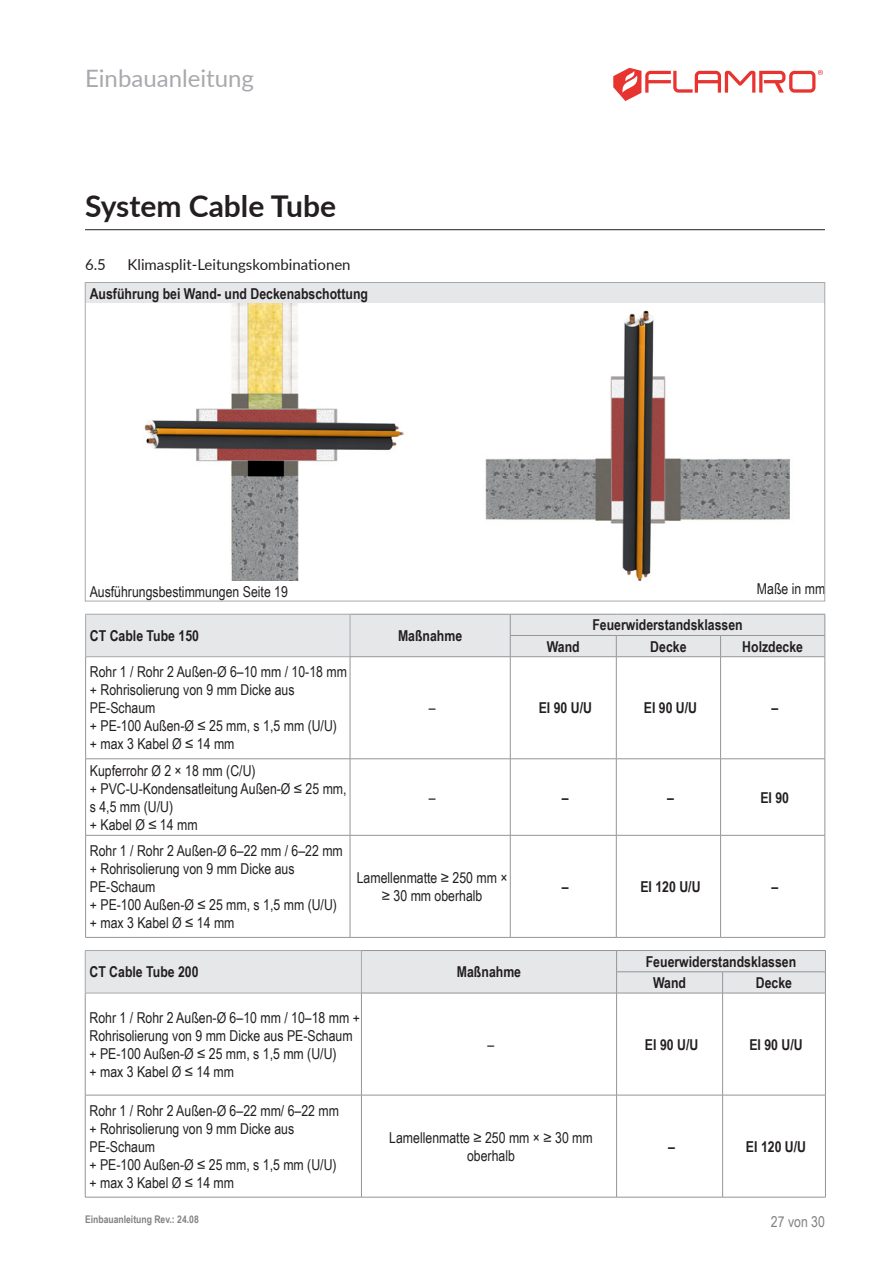
<style>
.page{position:relative;width:893px;height:1263px;background:#fff}
.page>*{position:absolute;margin:0;border:0;box-sizing:border-box;transform-origin:0 0}
.t1{font:700 30px "Lato";color:#231f20}
.t2{font:24px "Lato";color:#a8a9ad}
.p___Tabellentext_links{font:15px/18px "Arial Narrow";color:#231f20}
.p___Tabelle_Kopf_mitte{font:700 15px "Arial Narrow";color:#231f20}
.p___Tabellentext_mittig{font:15px/18px "Arial Narrow";color:#231f20;text-align:center}
.p___Zwischenüberschrift_grauer_Balken{font:700 15px "Arial Narrow";color:#231f20}
.t3{font:15px "Lato";color:#231f20}
.p___Fließtext{font:15px "Arial Narrow";color:#231f20}
.p___Tabelle_Kopf_links{font:700 15px "Arial Narrow";color:#231f20}
.p___Fließtext_rechtsbündig{font:15px "Arial Narrow";color:#231f20}
.t4{font:15px "Arial Narrow";color:#808285}
.t5{font:700 10.5px "Arial Narrow";color:#808285}
</style>
<div class="page">
<hr style="left:85px;top:229px;width:740px;height:1px;background:#231f20">
<div style="left:85px;top:283px;width:740px;height:21px;background:#e6e7e9"></div>
<img style="left:144px;top:304px;width:646px;height:276px">
<div style="left:86px;top:614px;width:264px;height:43px;background:#e6e7e9"></div>
<hr style="left:85px;top:614px;width:265px;height:1px;background:#a8a9ad">
<svg style="left:85px;top:614px;width:1px;height:42px"></svg>
<hr style="left:85px;top:656px;width:265px;height:1px;background:#a8a9ad">
<hr style="left:350px;top:657px;width:1px;height:102px;background:#939598">
<hr style="left:616px;top:657px;width:1px;height:102px;background:#939598">
<hr style="left:720px;top:657px;width:1px;height:102px;background:#939598">
<hr style="left:825px;top:657px;width:1px;height:102px;background:#939598">
<hr style="left:350px;top:759px;width:1px;height:76px;background:#939598">
<hr style="left:616px;top:759px;width:1px;height:76px;background:#939598">
<hr style="left:720px;top:759px;width:1px;height:76px;background:#939598">
<hr style="left:825px;top:759px;width:1px;height:76px;background:#939598">
<hr style="left:350px;top:835px;width:1px;height:102px;background:#939598">
<hr style="left:616px;top:835px;width:1px;height:102px;background:#939598">
<hr style="left:720px;top:835px;width:1px;height:102px;background:#939598">
<hr style="left:825px;top:835px;width:1px;height:102px;background:#939598">
<hr style="left:85px;top:937px;width:265px;height:1px;background:#939598">
<hr style="left:616px;top:937px;width:105px;height:1px;background:#939598">
<hr style="left:721px;top:937px;width:104px;height:1px;background:#939598">
<div style="left:350px;top:614px;width:476px;height:43px;background:#e6e7e9"></div>
<hr style="left:85px;top:657px;width:1px;height:102px;background:#939598">
<hr style="left:85px;top:759px;width:1px;height:76px;background:#939598">
<hr style="left:85px;top:835px;width:1px;height:102px;background:#939598">
<hr style="left:510px;top:657px;width:1px;height:102px;background:#939598">
<hr style="left:510px;top:759px;width:1px;height:76px;background:#939598">
<hr style="left:510px;top:835px;width:1px;height:102px;background:#939598">
<hr style="left:350px;top:937px;width:160px;height:1px;background:#939598">
<hr style="left:510px;top:937px;width:106px;height:1px;background:#939598">
<hr style="left:350px;top:656px;width:160px;height:1px;background:#939598">
<hr style="left:510px;top:656px;width:106px;height:1px;background:#939598">
<hr style="left:616px;top:656px;width:105px;height:1px;background:#939598">
<hr style="left:721px;top:656px;width:104px;height:1px;background:#939598">
<hr style="left:85px;top:758px;width:265px;height:1px;background:#939598">
<hr style="left:350px;top:758px;width:160px;height:1px;background:#939598">
<hr style="left:510px;top:758px;width:106px;height:1px;background:#939598">
<hr style="left:616px;top:758px;width:105px;height:1px;background:#939598">
<hr style="left:721px;top:758px;width:104px;height:1px;background:#939598">
<hr style="left:85px;top:835px;width:265px;height:1px;background:#939598">
<hr style="left:350px;top:835px;width:160px;height:1px;background:#939598">
<hr style="left:510px;top:835px;width:106px;height:1px;background:#939598">
<hr style="left:616px;top:835px;width:105px;height:1px;background:#939598">
<hr style="left:721px;top:835px;width:104px;height:1px;background:#939598">
<hr style="left:350px;top:614px;width:160px;height:1px;background:#939598">
<div style="left:85px;top:950px;width:276px;height:43px;background:#e6e7e9"></div>
<hr style="left:85px;top:950px;width:277px;height:1px;background:#a8a9ad">
<svg style="left:85px;top:951px;width:1px;height:42px"></svg>
<hr style="left:85px;top:993px;width:276px;height:1px;background:#a8a9ad">
<hr style="left:361px;top:993px;width:1px;height:102px;background:#939598">
<hr style="left:722px;top:993px;width:1px;height:102px;background:#939598">
<hr style="left:825px;top:993px;width:1px;height:102px;background:#939598">
<hr style="left:361px;top:1095px;width:1px;height:102px;background:#939598">
<hr style="left:722px;top:1095px;width:1px;height:102px;background:#939598">
<hr style="left:825px;top:1095px;width:1px;height:102px;background:#939598">
<hr style="left:85px;top:1197px;width:276px;height:1px;background:#939598">
<hr style="left:723px;top:1197px;width:103px;height:1px;background:#939598">
<div style="left:361px;top:950px;width:465px;height:43px;background:#e6e7e9"></div>
<hr style="left:85px;top:993px;width:1px;height:102px;background:#939598">
<hr style="left:85px;top:1095px;width:1px;height:102px;background:#939598">
<hr style="left:616px;top:993px;width:1px;height:102px;background:#939598">
<hr style="left:616px;top:1095px;width:1px;height:102px;background:#939598">
<hr style="left:361px;top:1197px;width:256px;height:1px;background:#939598">
<hr style="left:617px;top:1197px;width:106px;height:1px;background:#939598">
<hr style="left:361px;top:993px;width:256px;height:1px;background:#939598">
<hr style="left:617px;top:993px;width:106px;height:1px;background:#939598">
<hr style="left:723px;top:993px;width:103px;height:1px;background:#939598">
<hr style="left:85px;top:1095px;width:276px;height:1px;background:#939598">
<hr style="left:361px;top:1095px;width:256px;height:1px;background:#939598">
<hr style="left:617px;top:1095px;width:106px;height:1px;background:#939598">
<hr style="left:723px;top:1095px;width:103px;height:1px;background:#939598">
<hr style="left:362px;top:950px;width:255px;height:1px;background:#939598">
<svg style="left:613px;top:68px;width:210px;height:33px"></svg>
<h2 class="t2" style="left:85px;top:61px;width:170px">Einbauanleitung</h2>
<h1 class="t1" style="left:85px;top:184px;width:252px">System Cable Tube</h1>
<p class="t3" style="left:85px;top:253px;width:22px">6.5</p>
<p class="t3" style="left:128px;top:253px;width:225px">Klimasplit-Leitungskombinationen</p>
<p class="p___Zwischenüberschrift_grauer_Balken" style="left:90px;top:282px;width:280px">Ausführung bei Wand- und Deckenabschottung</p>
<p class="p___Fließtext" style="left:90px;top:581px;width:200px">Ausführungsbestimmungen Seite 19</p>
<p class="p___Fließtext_rechtsbündig" style="left:757px;top:578px;width:70px">Maße in mm</p>
<p class="p___Tabelle_Kopf_links" style="left:90px;top:624px;width:111px">CT Cable Tube 150</p>
<p class="p___Tabelle_Kopf_mitte" style="left:398px;top:624px;width:66px">Maßnahme</p>
<p class="p___Tabelle_Kopf_mitte" style="left:592px;top:614px;width:152px">Feuerwiderstandsklassen</p>
<p class="p___Tabelle_Kopf_mitte" style="left:547px;top:635px;width:35px">Wand</p>
<p class="p___Tabelle_Kopf_mitte" style="left:650px;top:635px;width:38px">Decke</p>
<p class="p___Tabelle_Kopf_mitte" style="left:742px;top:635px;width:62px">Holzdecke</p>
<p class="p___Tabellentext_links" style="left:90px;top:662px;width:259px">Rohr 1 / Rohr 2 Außen-Ø 6–10 mm / 10-18 mm + Rohrisolierung von 9 mm Dicke aus<br>PE-Schaum<br>+ PE-100 Außen-Ø ≤ 25 mm, s 1,5 mm (U/U) + max 3 Kabel Ø ≤ 14 mm</p>
<p class="p___Tabellentext_links" style="left:90px;top:761px;width:258px">Kupferrohr Ø 2 × 18 mm (C/U)<br>+ PVC-U-Kondensatleitung Außen-Ø ≤ 25 mm, s 4,5 mm (U/U)<br>+ Kabel Ø ≤ 14 mm</p>
<p class="p___Tabellentext_links" style="left:90px;top:841px;width:254px">Rohr 1 / Rohr 2 Außen-Ø 6–22 mm / 6–22 mm + Rohrisolierung von 9 mm Dicke aus<br>PE-Schaum<br>+ PE-100 Außen-Ø ≤ 25 mm, s 1,5 mm (U/U) + max 3 Kabel Ø ≤ 14 mm</p>
<p class="p___Tabellentext_mittig" style="left:429px;top:698px;width:8px">–</p>
<p class="p___Tabelle_Kopf_mitte" style="left:539px;top:696px;width:55px">EI 90 U/U</p>
<p class="p___Tabelle_Kopf_mitte" style="left:644px;top:696px;width:55px">EI 90 U/U</p>
<p class="p___Tabelle_Kopf_mitte" style="left:771px;top:696px;width:8px">–</p>
<p class="p___Tabellentext_mittig" style="left:429px;top:788px;width:8px">–</p>
<p class="p___Tabelle_Kopf_mitte" style="left:562px;top:786px;width:8px">–</p>
<p class="p___Tabelle_Kopf_mitte" style="left:667px;top:786px;width:8px">–</p>
<p class="p___Tabelle_Kopf_mitte" style="left:760px;top:786px;width:30px">EI 90</p>
<p class="p___Tabellentext_mittig" style="left:357px;top:868px;width:152px">Lamellenmatte ≥ 250 mm × ≥ 30 mm oberhalb</p>
<p class="p___Tabelle_Kopf_mitte" style="left:562px;top:875px;width:8px">–</p>
<p class="p___Tabelle_Kopf_mitte" style="left:640px;top:875px;width:62px">EI 120 U/U</p>
<p class="p___Tabelle_Kopf_mitte" style="left:771px;top:875px;width:8px">–</p>
<p class="p___Tabelle_Kopf_links" style="left:89px;top:960px;width:111px">CT Cable Tube 200</p>
<p class="p___Tabelle_Kopf_mitte" style="left:457px;top:960px;width:66px">Maßnahme</p>
<p class="p___Tabelle_Kopf_mitte" style="left:646px;top:950px;width:152px">Feuerwiderstandsklassen</p>
<p class="p___Tabelle_Kopf_mitte" style="left:653px;top:971px;width:35px">Wand</p>
<p class="p___Tabelle_Kopf_mitte" style="left:756px;top:971px;width:38px">Decke</p>
<p class="p___Tabellentext_links" style="left:89px;top:1008px;width:272px">Rohr 1 / Rohr 2 Außen-Ø 6–10 mm / 10–18 mm + Rohrisolierung von 9 mm Dicke aus PE-Schaum + PE-100 Außen-Ø ≤ 25 mm, s 1,5 mm (U/U)<br>+ max 3 Kabel Ø ≤ 14 mm</p>
<p class="p___Tabellentext_links" style="left:89px;top:1101px;width:251px">Rohr 1 / Rohr 2 Außen-Ø 6–22 mm/ 6–22 mm + Rohrisolierung von 9 mm Dicke aus<br>PE-Schaum<br>+ PE-100 Außen-Ø ≤ 25 mm, s 1,5 mm (U/U) + max 3 Kabel Ø ≤ 14 mm</p>
<p class="p___Tabellentext_mittig" style="left:488px;top:1035px;width:8px">–</p>
<p class="p___Tabelle_Kopf_mitte" style="left:645px;top:1033px;width:55px">EI 90 U/U</p>
<p class="p___Tabelle_Kopf_mitte" style="left:749px;top:1033px;width:55px">EI 90 U/U</p>
<p class="p___Tabellentext_mittig" style="left:389px;top:1128px;width:205px">Lamellenmatte ≥ 250 mm × ≥ 30 mm oberhalb</p>
<p class="p___Tabelle_Kopf_mitte" style="left:668px;top:1135px;width:8px">–</p>
<p class="p___Tabelle_Kopf_mitte" style="left:746px;top:1135px;width:62px">EI 120 U/U</p>
<p class="t5" style="left:85px;top:1212px;width:115px">Einbauanleitung Rev.: 24.08</p>
<p class="t4" style="left:771px;top:1210px;width:56px">27 von 30</p>
</div>
